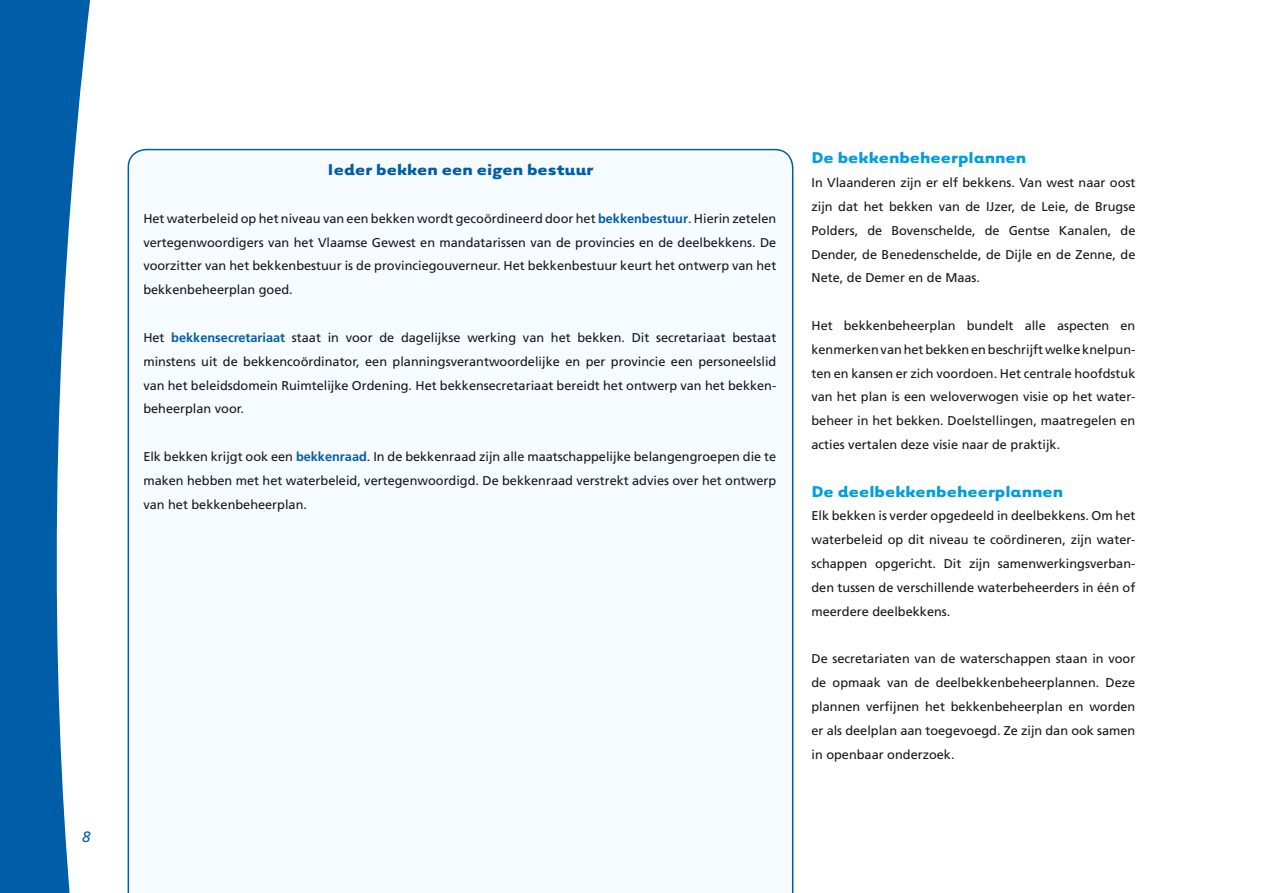
<style>
.page{position:relative;width:1263px;height:893px;background:#fff}
.page>*{position:absolute;margin:0;border:0;box-sizing:border-box;transform-origin:0 0}
.t1{font:700 18px "Tarzana Wide";color:#009ee0}
.t2{font:700 18px "Tarzana Wide";color:#005da8}
.t3{font:12.75px/23.9px "Frutiger LT Std";color:#1a171b;text-align:justify}
.s1{font-weight:700;color:#005da8}
</style>
<div class="page">
<svg style="left:0;top:0;width:90px;height:893px;fill:#005da8"></svg>
<div style="left:128px;top:149px;width:665px;height:744px;background:#f5fbfe"></div>
<svg style="left:82px;top:831px;width:8px;height:11px"></svg>
<h1 class="t2" style="left:328px;top:158px;width:267px">Ieder bekken een eigen bestuur</h1>
<p class="t3" style="left:143px;top:207px;width:634px">Het waterbeleid op het niveau van een bekken wordt gecoördineerd door het <span class="s1">bekkenbestuur</span>. Hierin zetelen vertegenwoordigers van het Vlaamse Gewest en mandatarissen van de provincies en de deelbekkens. De voorzitter van het bekkenbestuur is de provinciegouverneur. Het bekkenbestuur keurt het ontwerp van het bekkenbeheerplan goed.</p>
<p class="t3" style="left:143px;top:326px;width:634px">Het <span class="s1">bekkensecretariaat</span> staat in voor de dagelijkse werking van het bekken. Dit secretariaat bestaat minstens uit de bekkencoördinator, een planningsverantwoordelijke en per provincie een personeelslid van het beleidsdomein Ruimtelijke Ordening. Het bekkensecretariaat bereidt het ontwerp van het bekken&shy;beheerplan voor.</p>
<p class="t3" style="left:143px;top:445px;width:634px">Elk bekken krijgt ook een <span class="s1">bekkenraad</span>. In de bekkenraad zijn alle maatschappelijke belangengroepen die te maken hebben met het waterbeleid, vertegenwoordigd. De bekkenraad verstrekt advies over het ontwerp van het bekkenbeheerplan.</p>
<h1 class="t1" style="left:811px;top:146px;width:216px">De bekkenbeheerplannen</h1>
<p class="t3" style="left:811px;top:171px;width:325px">In Vlaanderen zijn er elf bekkens. Van west naar oost zijn dat het bekken van de IJzer, de Leie, de Brugse Polders, de Bovenschelde, de Gentse Kanalen, de Dender, de Benedenschelde, de Dijle en de Zenne, de Nete, de Demer en de Maas.</p>
<p class="t3" style="left:811px;top:314px;width:325px">Het bekkenbeheerplan bundelt alle aspecten en kenmerken van het bekken en beschrijft welke knelpun&shy;ten en kansen er zich voordoen. Het centrale hoofdstuk van het plan is een weloverwogen visie op het water&shy;beheer in het bekken. Doelstellingen, maatregelen en acties vertalen deze visie naar de praktijk.</p>
<h1 class="t1" style="left:811px;top:479px;width:253px">De deelbekkenbeheerplannen</h1>
<p class="t3" style="left:811px;top:504px;width:325px">Elk bekken is verder opgedeeld in deelbekkens. Om het waterbeleid op dit niveau te coördineren, zijn water&shy;schappen opgericht. Dit zijn samenwerkingsverban&shy;den tussen de verschillende waterbeheerders in één of meerdere deelbekkens.</p>
<p class="t3" style="left:811px;top:647px;width:325px">De secretariaten van de waterschappen staan in voor de opmaak van de deelbekkenbeheerplannen. Deze plannen verfijnen het bekkenbeheerplan en worden er als deelplan aan toegevoegd. Ze zijn dan ook samen in openbaar onderzoek.</p>
</div>
